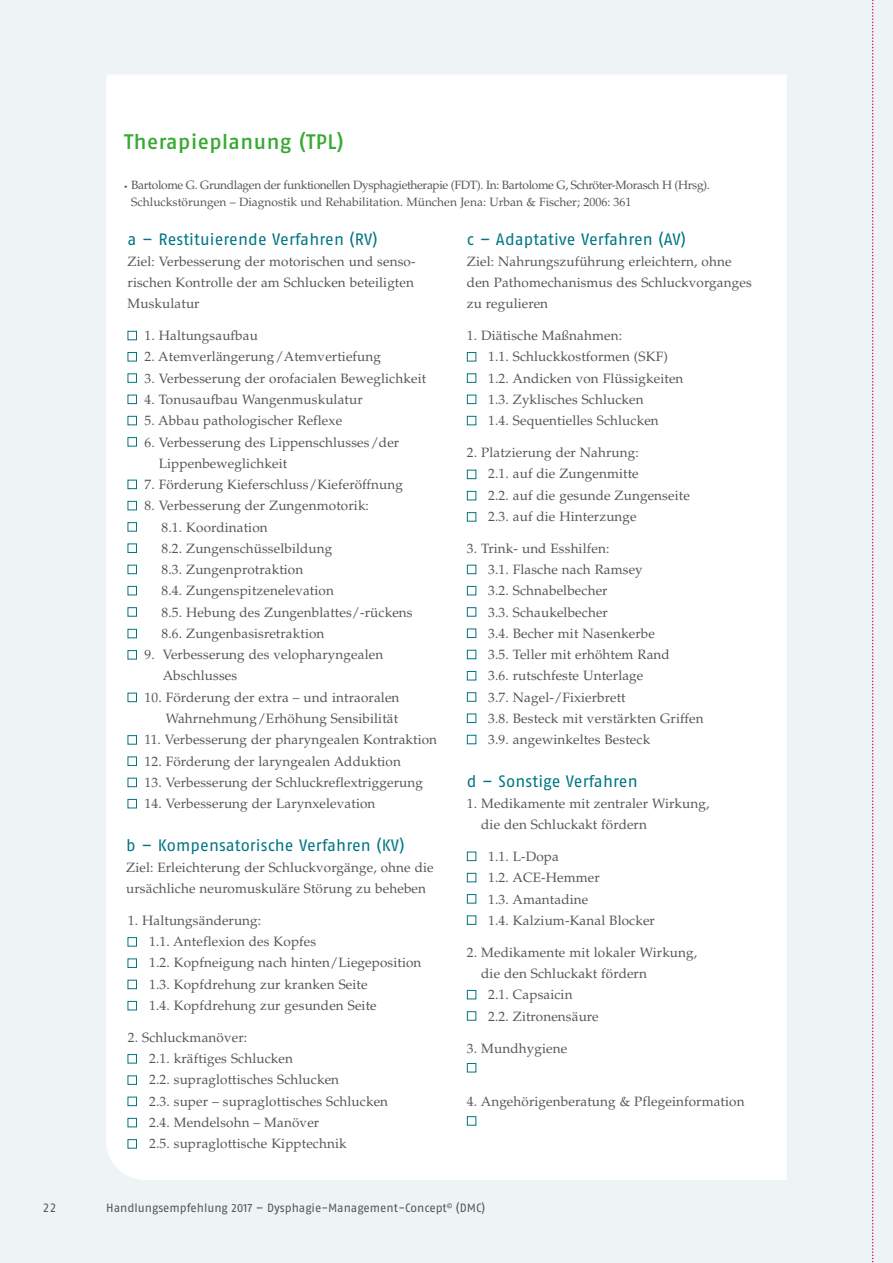
<style>
.page{position:relative;width:893px;height:1263px;background:#eef4f6}
.page>*{position:absolute;margin:0;border:0;box-sizing:border-box;transform-origin:0 0}
.t1{font:500 21px "Fago Pro";letter-spacing:.025em;color:#38aa34}
.t2{font:16.5px "Fago Pro";letter-spacing:.005em;color:#007583}
.t3{font:13.5px/21.3px "Palatino LT Std";letter-spacing:.01em;color:#565656}
.t4{font:12px/16.5px "Palatino LT Std";letter-spacing:-.03em;color:#565656}
.t5{font:12px "Fago Pro";color:#565656}
.s1{font-family:"Legacy Sans Std";font-weight:900}
</style>
<div class="page">
<div style="left:106px;top:75px;width:681px;height:1105px;background:#fff"></div>
<div style="left:128px;top:416px;width:9px;height:9px;background:#fff;border:1px solid #007583"></div>
<div style="left:128px;top:501px;width:9px;height:9px;background:#fff;border:1px solid #007583"></div>
<div style="left:128px;top:395px;width:9px;height:9px;background:#fff;border:1px solid #007583"></div>
<div style="left:128px;top:352px;width:9px;height:9px;background:#fff;border:1px solid #007583"></div>
<div style="left:128px;top:331px;width:9px;height:9px;background:#fff;border:1px solid #007583"></div>
<div style="left:128px;top:437px;width:9px;height:9px;background:#fff;border:1px solid #007583"></div>
<div style="left:128px;top:522px;width:9px;height:9px;background:#fff;border:1px solid #007583"></div>
<div style="left:128px;top:373px;width:9px;height:10px;background:#fff;border:1px solid #007583"></div>
<div style="left:128px;top:480px;width:9px;height:9px;background:#fff;border:1px solid #007583"></div>
<div style="left:128px;top:607px;width:9px;height:10px;background:#fff;border:1px solid #007583"></div>
<div style="left:128px;top:586px;width:9px;height:9px;background:#fff;border:1px solid #007583"></div>
<div style="left:128px;top:543px;width:9px;height:10px;background:#fff;border:1px solid #007583"></div>
<div style="left:128px;top:565px;width:9px;height:9px;background:#fff;border:1px solid #007583"></div>
<div style="left:128px;top:650px;width:9px;height:9px;background:#fff;border:1px solid #007583"></div>
<div style="left:128px;top:778px;width:9px;height:9px;background:#fff;border:1px solid #007583"></div>
<div style="left:128px;top:629px;width:9px;height:9px;background:#fff;border:1px solid #007583"></div>
<div style="left:128px;top:756px;width:9px;height:10px;background:#fff;border:1px solid #007583"></div>
<div style="left:128px;top:735px;width:9px;height:9px;background:#fff;border:1px solid #007583"></div>
<div style="left:128px;top:693px;width:9px;height:9px;background:#fff;border:1px solid #007583"></div>
<div style="left:128px;top:799px;width:9px;height:9px;background:#fff;border:1px solid #007583"></div>
<div style="left:128px;top:937px;width:9px;height:9px;background:#fff;border:1px solid #007583"></div>
<div style="left:128px;top:958px;width:9px;height:10px;background:#fff;border:1px solid #007583"></div>
<div style="left:128px;top:980px;width:9px;height:9px;background:#fff;border:1px solid #007583"></div>
<div style="left:128px;top:1001px;width:9px;height:9px;background:#fff;border:1px solid #007583"></div>
<div style="left:128px;top:1054px;width:9px;height:9px;background:#fff;border:1px solid #007583"></div>
<div style="left:128px;top:1075px;width:9px;height:10px;background:#fff;border:1px solid #007583"></div>
<div style="left:128px;top:1097px;width:9px;height:9px;background:#fff;border:1px solid #007583"></div>
<div style="left:128px;top:1118px;width:9px;height:9px;background:#fff;border:1px solid #007583"></div>
<div style="left:128px;top:1139px;width:9px;height:9px;background:#fff;border:1px solid #007583"></div>
<div style="left:467px;top:416px;width:9px;height:9px;background:#fff;border:1px solid #007583"></div>
<div style="left:467px;top:491px;width:9px;height:9px;background:#fff;border:1px solid #007583"></div>
<div style="left:467px;top:395px;width:9px;height:9px;background:#fff;border:1px solid #007583"></div>
<div style="left:467px;top:352px;width:9px;height:9px;background:#fff;border:1px solid #007583"></div>
<div style="left:467px;top:512px;width:9px;height:10px;background:#fff;border:1px solid #007583"></div>
<div style="left:467px;top:373px;width:9px;height:10px;background:#fff;border:1px solid #007583"></div>
<div style="left:467px;top:470px;width:9px;height:9px;background:#fff;border:1px solid #007583"></div>
<div style="left:467px;top:607px;width:9px;height:10px;background:#fff;border:1px solid #007583"></div>
<div style="left:467px;top:586px;width:9px;height:9px;background:#fff;border:1px solid #007583"></div>
<div style="left:467px;top:565px;width:9px;height:9px;background:#fff;border:1px solid #007583"></div>
<div style="left:467px;top:650px;width:9px;height:9px;background:#fff;border:1px solid #007583"></div>
<div style="left:467px;top:628px;width:9px;height:10px;background:#fff;border:1px solid #007583"></div>
<div style="left:467px;top:692px;width:9px;height:10px;background:#fff;border:1px solid #007583"></div>
<div style="left:467px;top:671px;width:9px;height:9px;background:#fff;border:1px solid #007583"></div>
<div style="left:467px;top:735px;width:9px;height:9px;background:#fff;border:1px solid #007583"></div>
<div style="left:467px;top:714px;width:9px;height:9px;background:#fff;border:1px solid #007583"></div>
<div style="left:467px;top:915px;width:9px;height:10px;background:#fff;border:1px solid #007583"></div>
<div style="left:467px;top:894px;width:9px;height:9px;background:#fff;border:1px solid #007583"></div>
<div style="left:467px;top:852px;width:9px;height:9px;background:#fff;border:1px solid #007583"></div>
<div style="left:467px;top:873px;width:9px;height:9px;background:#fff;border:1px solid #007583"></div>
<div style="left:467px;top:1011px;width:9px;height:9px;background:#fff;border:1px solid #007583"></div>
<div style="left:467px;top:990px;width:9px;height:9px;background:#fff;border:1px solid #007583"></div>
<div style="left:467px;top:1063px;width:9px;height:9px;background:#fff;border:1px solid #007583"></div>
<div style="left:467px;top:1116px;width:9px;height:9px;background:#fff;border:1px solid #007583"></div>
<svg style="left:872px;top:0;width:2px;height:1263px"></svg>
<p class="t5" style="left:43px;top:1200px;width:15px">22</p>
<h1 class="t1" style="left:124px;top:129px;width:221px">Therapieplanung (TPL)</h1>
<p class="t4" style="left:131px;top:177px;width:580px;text-indent:-7px"><span class="s1">∙</span> Bartolome G. Grundlagen der funktionellen Dysphagietherapie (FDT). In: Bartolome G, Schröter-Morasch H (Hrsg).<br>Schluckstörungen – Diagnostik und Rehabilitation. München Jena: Urban &amp; Fischer; 2006: 361</p>
<p class="t2" style="left:128px;top:229px;width:252px">a – Restituierende Verfahren (RV)</p>
<p class="t3" style="left:128px;top:251px;width:289px;text-align:justify">Ziel: Verbesserung der motorischen und senso&shy;rischen Kontrolle der am Schlucken beteiligten Muskulatur</p>
<p class="t3" style="left:145px;top:325px;width:115px">1. Haltungsaufbau</p>
<p class="t3" style="left:145px;top:346px;width:238px">2. Atemverlängerung/Atemvertiefung</p>
<p class="t3" style="left:145px;top:368px;width:283px">3. Verbesserung der orofacialen Beweglichkeit</p>
<p class="t3" style="left:145px;top:389px;width:220px">4. Tonusaufbau Wangenmuskulatur</p>
<p class="t3" style="left:145px;top:410px;width:199px">5. Abbau pathologischer Reflexe</p>
<p class="t3" style="left:159px;top:431px;width:242px;text-indent:-14px">6. Verbesserung des Lippenschlusses/der<br>Lippenbeweglichkeit</p>
<p class="t3" style="left:145px;top:474px;width:260px">7. Förderung Kieferschluss/Kieferöffnung</p>
<p class="t3" style="left:162px;top:495px;width:253px;text-indent:-17px">8. Verbesserung der Zungenmotorik:<br>8.1. Koordination<br>8.2. Zungenschüsselbildung<br>8.3. Zungenprotraktion<br>8.4. Zungenspitzenelevation<br>8.5. Hebung des Zungenblattes/-rückens<br>8.6. Zungenbasisretraktion</p>
<p class="t3" style="left:163px;top:644px;width:222px;text-indent:-18px">9. Verbesserung des velopharyngealen<br>Abschlusses</p>
<p class="t3" style="left:145px;top:687px;width:256px;text-align:right">10. Förderung der extra – und intraoralen<br>Wahrnehmung/Erhöhung Sensibilität</p>
<p class="t3" style="left:145px;top:729px;width:294px">11. Verbesserung der pharyngealen Kontraktion</p>
<p class="t3" style="left:145px;top:750px;width:258px">12. Förderung der laryngealen Adduktion</p>
<p class="t3" style="left:145px;top:772px;width:280px">13. Verbesserung der Schluckreflextriggerung</p>
<p class="t3" style="left:145px;top:793px;width:232px">14. Verbesserung der Larynxelevation</p>
<p class="t2" style="left:126px;top:835px;width:280px">b – Kompensatorische Verfahren (KV)</p>
<p class="t3" style="left:126px;top:857px;width:309px">Ziel: Erleichterung der Schluckvorgänge, ohne die ursächliche neuromuskuläre Störung zu beheben</p>
<p class="t3" style="left:149px;top:910px;width:274px;text-indent:-21px">1. Haltungsänderung:<br>1.1. Anteflexion des Kopfes<br>1.2. Kopfneigung nach hinten/Liegeposition 1.3. Kopfdrehung zur kranken Seite<br>1.4. Kopfdrehung zur gesunden Seite</p>
<p class="t3" style="left:149px;top:1027px;width:240px;text-indent:-21px">2. Schluckmanöver:<br>2.1. kräftiges Schlucken<br>2.2. supraglottisches Schlucken<br>2.3. super – supraglottisches Schlucken<br>2.4. Mendelsohn – Manöver<br>2.5. supraglottische Kipptechnik</p>
<p class="t2" style="left:467px;top:229px;width:221px">c – Adaptative Verfahren (AV)</p>
<p class="t3" style="left:467px;top:251px;width:286px">Ziel: Nahrungszuführung erleichtern, ohne den Pathomechanismus des Schluckvorganges zu regulieren</p>
<p class="t3" style="left:488px;top:325px;width:197px;text-indent:-21px">1. Diätische Maßnahmen:<br>1.1. Schluckkostformen (SKF)<br>1.2. Andicken von Flüssigkeiten<br>1.3. Zyklisches Schlucken<br>1.4. Sequentielles Schlucken</p>
<p class="t3" style="left:488px;top:442px;width:203px;text-indent:-21px">2. Platzierung der Nahrung:<br>2.1. auf die Zungenmitte<br>2.2. auf die gesunde Zungenseite<br>2.3. auf die Hinterzunge</p>
<p class="t3" style="left:488px;top:538px;width:217px;text-indent:-21px">3. Trink- und Esshilfen:<br>3.1. Flasche nach Ramsey<br>3.2. Schnabelbecher<br>3.3. Schaukelbecher<br>3.4. Becher mit Nasenkerbe<br>3.5. Teller mit erhöhtem Rand<br>3.6. rutschfeste Unterlage<br>3.7. Nagel-/Fixierbrett<br>3.8. Besteck mit verstärkten Griffen<br>3.9. angewinkeltes Besteck</p>
<p class="t2" style="left:467px;top:771px;width:172px">d – Sonstige Verfahren</p>
<p class="t3" style="left:481px;top:793px;width:230px;text-indent:-14px">1. Medikamente mit zentraler Wirkung, die den Schluckakt fördern</p>
<p class="t3" style="left:488px;top:846px;width:168px">1.1. L-Dopa<br>1.2. ACE-Hemmer<br>1.3. Amantadine<br>1.4. Kalzium-Kanal Blocker</p>
<p class="t3" style="left:467px;top:942px;width:232px">2. Medikamente mit lokaler Wirkung,</p>
<p class="t3" style="left:481px;top:963px;width:167px">die den Schluckakt fördern</p>
<p class="t3" style="left:488px;top:984px;width:86px">2.1. Capsaicin</p>
<p class="t3" style="left:488px;top:1006px;width:112px">2.2. Zitronensäure</p>
<p class="t3" style="left:467px;top:1037px;width:102px">3. Mundhygiene</p>
<p class="t3" style="left:467px;top:1091px;width:279px">4. Angehörigenberatung &amp; Pflegeinformation</p>
<p class="t5" style="left:106px;top:1200px;width:380px">Handlungsempfehlung 2017 – Dysphagie-Management-Concept<sup>©</sup> (DMC)</p>
</div>
